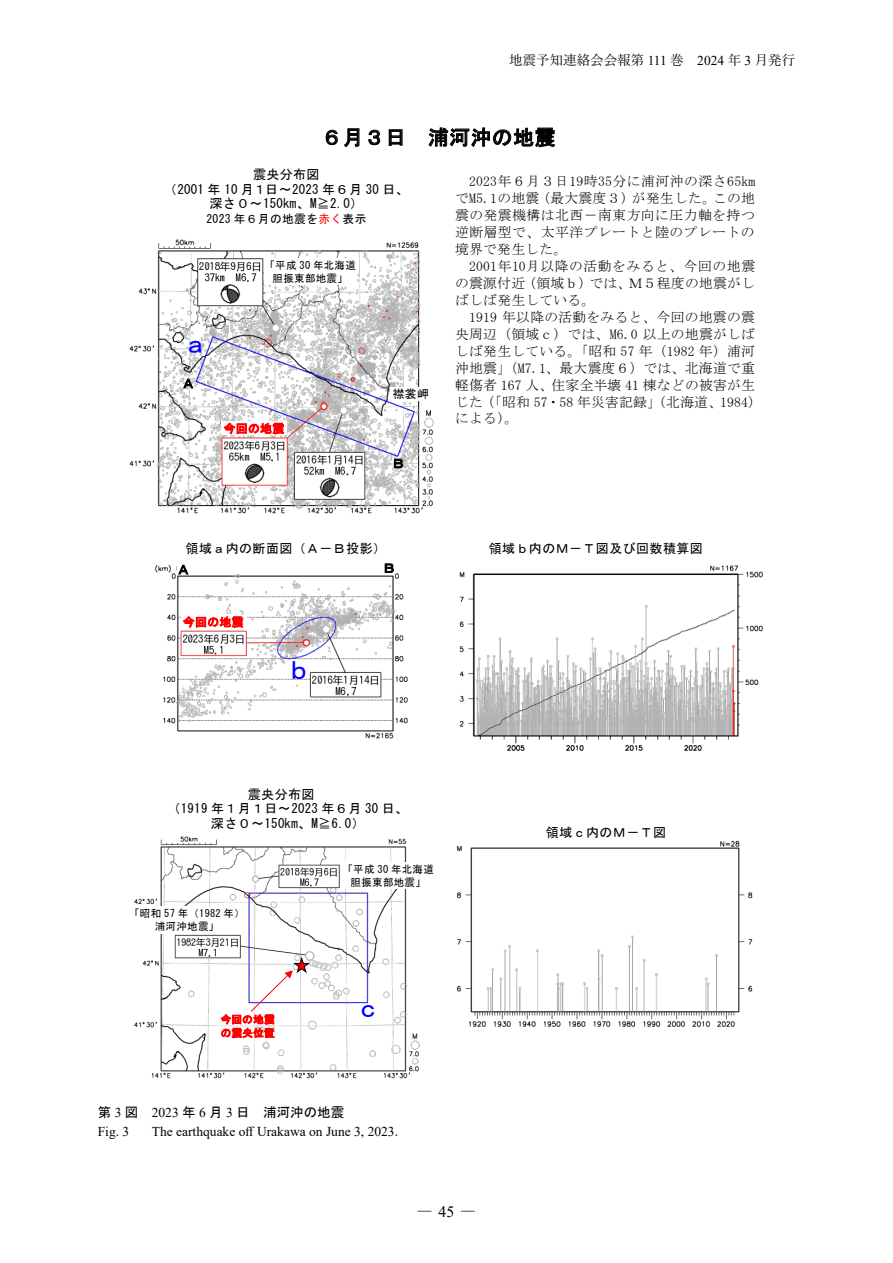
<style>
.page{position:relative;width:893px;height:1263px;background:#fff}
.page>*{position:absolute;margin:0;border:0;box-sizing:border-box;transform-origin:0 0}
.t1{font:26.1px "MS Gothic";color:#00f}
.t2{font:20.85px "MS Gothic";letter-spacing:.025em;color:#000}
.t3{font:15.75px "Yu Mincho";color:#000}
.t4{font:13.8px/17px "MS Mincho";letter-spacing:.02em;color:#000;text-align:justify}
.t5{font:13.5px "Times New Roman";color:#000}
.t6{font:13.5px "Yu Mincho";color:#000}
.t7{font:13.5px "MS Gothic";color:#000}
.t8{font:13.05px/14.4px "MS Gothic";letter-spacing:.025em;color:#000;text-align:center}
.t9{font:11.7px "MS Gothic";letter-spacing:.025em;color:#000}
.t10{font:11.7px "MS Gothic";letter-spacing:.04em;color:#f00}
.t11{font:10.5px/13px "MS Gothic";letter-spacing:.03em;color:#000;text-align:center}
.t12{font:10.5px/13.5px "MS Gothic";letter-spacing:.03em;color:#f00}
.s1{font-family:"Times New Roman"}
.s2{color:#f00}
</style>
<div class="page">
<img style="left:129px;top:239px;width:305px;height:275px">
<img style="left:155px;top:565px;width:253px;height:174px">
<img style="left:459px;top:565px;width:304px;height:186px">
<img style="left:134px;top:836px;width:286px;height:243px">
<img style="left:457px;top:840px;width:296px;height:187px">
<div style="left:128px;top:906px;width:118px;height:27px;background:#fff"></div>
<svg style="left:251px;top:955px;width:60px;height:57px"></svg>
<div style="left:181px;top:616px;width:65px;height:13px;background:#fff"></div>
<div style="left:222px;top:422px;width:65px;height:13px;background:#fff"></div>
<div style="left:390px;top:387px;width:42px;height:13px;background:#fff"></div>
<div style="left:424px;top:237px;width:21px;height:18px;background:#fff"></div>
<div style="left:342px;top:863px;width:93px;height:26px;background:#fff"></div>
<div style="left:264px;top:258px;width:92px;height:26px;background:#fff"></div>
<div style="left:351px;top:562px;width:38px;height:12px;background:#fff"></div>
<div style="left:177px;top:561px;width:39px;height:12px;background:#fff"></div>
<p class="t6" style="left:509px;top:48px;width:287px">地震予知連絡会会報第 <span class="s1">111</span> 巻　<span class="s1">2024</span> 年 <span class="s1">3</span> 月発行</p>
<h2 class="t2" style="left:321px;top:127px;width:235px">６月３日 浦河沖の地震</h2>
<p class="t8" style="left:164px;top:168px;width:246px">震央分布図<br>（2001 年 10 月１日～2023 年６月 30 日、深さ０～150km、M≧2.0）</p>
<p class="t9" style="left:206px;top:213px;width:161px">2023 年６月の地震を<span class="s2">赤く</span>表示</p>
<p class="t4" style="left:455px;top:173px;width:302px;text-indent:14px">2023年６月３日19時35分に浦河沖の深さ65kmでM5.1の地震（最大震度３）が発生した。この地震の発震機構は北西－南東方向に圧力軸を持つ逆断層型で、太平洋プレートと陸のプレートの境界で発生した。</p>
<p class="t4" style="left:455px;top:257px;width:302px;text-indent:14px">2001年10月以降の活動をみると、今回の地震の震源付近（領域ｂ）では、Ｍ５程度の地震がしばしば発生している。</p>
<p class="t4" style="left:455px;top:308px;width:308px;text-align:left;text-indent:14px">1919 年以降の活動をみると、今回の地震の震央周辺（領域ｃ）では、M6.0 以上の地震がしばしば発生している。「昭和 57 年（1982 年）浦河沖地震」（M7.1、最大震度６）では、北海道で重軽傷者 167 人、住家全半壊 41 棟などの被害が生じた（「昭和 57・58 年災害記録」（北海道、1984）による）。</p>
<p class="t11" style="left:264px;top:258px;width:93px">「平成 30 年北海道胆振東部地震」</p>
<h1 class="t1" style="left:182px;top:330px;width:28px">ａ</h1>
<p class="t8" style="left:182px;top:376px;width:14px">Ａ</p>
<p class="t9" style="left:393px;top:388px;width:37px">襟裳岬</p>
<p class="t10" style="left:224px;top:422px;width:62px">今回の地震</p>
<p class="t8" style="left:392px;top:456px;width:14px">Ｂ</p>
<p class="t8" style="left:186px;top:541px;width:202px">領域ａ内の断面図（Ａ－Ｂ投影）</p>
<p class="t8" style="left:489px;top:541px;width:216px">領域ｂ内のＭ－Ｔ図及び回数積算図</p>
<p class="t8" style="left:177px;top:562px;width:14px">Ａ</p>
<p class="t8" style="left:383px;top:561px;width:14px">Ｂ</p>
<p class="t10" style="left:183px;top:616px;width:62px">今回の地震</p>
<h1 class="t1" style="left:286px;top:657px;width:28px">ｂ</h1>
<p class="t8" style="left:248px;top:787px;width:68px">震央分布図</p>
<p class="t8" style="left:167px;top:801px;width:242px">（1919 年１月１日～2023 年６月 30 日、</p>
<p class="t8" style="left:211px;top:816px;width:155px">深さ０～150km、M≧6.0）</p>
<p class="t11" style="left:129px;top:907px;width:117px">「昭和 57 年（1982 年）浦河沖地震」</p>
<p class="t12" style="left:221px;top:1012px;width:55px">今回の地震の震央位置</p>
<p class="t11" style="left:342px;top:863px;width:93px">「平成 30 年北海道胆振東部地震」</p>
<h1 class="t1" style="left:355px;top:994px;width:28px">ｃ</h1>
<p class="t7" style="left:98px;top:1105px;width:248px">第 <span class="s1">3</span> 図　 <span class="s1">2023</span> 年 <span class="s1">6</span> 月 <span class="s1">3</span> 日　浦河沖の地震</p>
<p class="t5" style="left:98px;top:1122px;width:33px">Fig. 3</p>
<p class="t5" style="left:152px;top:1122px;width:248px">The earthquake off Urakawa on June 3, 2023.</p>
<p class="t3" style="left:417px;top:1197px;width:61px">―<span class="s1">45</span>―</p>
<p class="t8" style="left:546px;top:825px;width:122px">領域ｃ内のＭ－Ｔ図</p>
</div>
